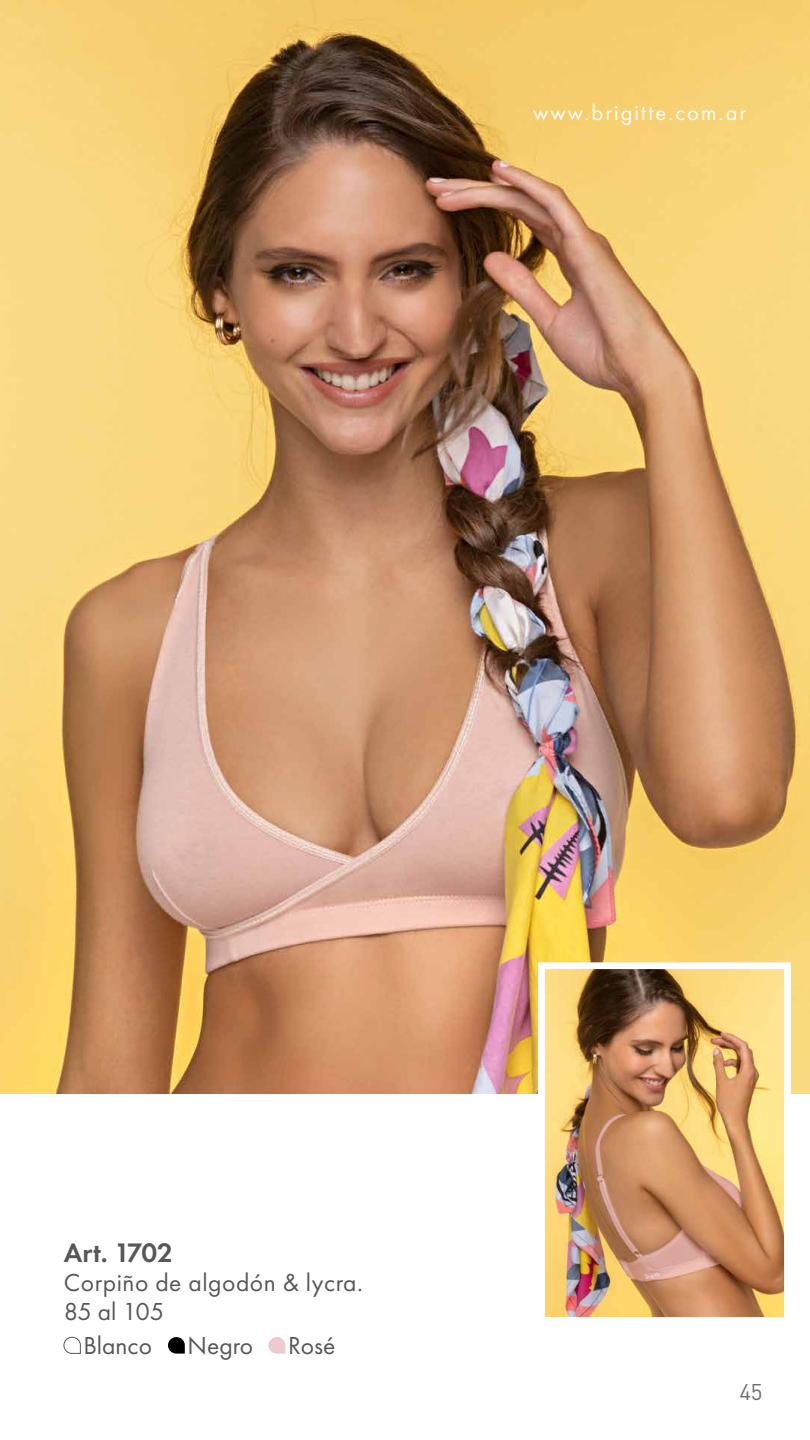
<style>
.page{position:relative;width:810px;height:1440px;background:#fff}
.page>*{position:absolute;margin:0;border:0;box-sizing:border-box;transform-origin:0 0}
.t1{font:600 27.75px "Futura PT";color:#575756}
.t2{font:25.5px "Futura PT";letter-spacing:.02em;color:#575756}
.t3{font:25.5px "Futura PT";color:#575756}
.TEXTO{font:22.5px "Futura PT";letter-spacing:.09em;color:#fff}
.t4{font:22.5px "DIN Pro";color:#706f6f}
</style>
<div class="page">
<img style="left:0;top:0;width:810px;height:1094px">
<svg style="left:168px;top:1337px;width:17px;height:17px"></svg>
<svg style="left:269px;top:1337px;width:16px;height:17px"></svg>
<img style="left:546px;top:970px;width:237px;height:346px">
<div style="left:538px;top:962px;width:253px;height:362px;border:7px solid #fff"></div>
<svg style="left:64px;top:1337px;width:17px;height:17px"></svg>
<p class="TEXTO" style="left:533px;top:99px;width:215px">www.brigitte.com.ar</p>
<p class="t1" style="left:64px;top:1235px;width:110px">Art. 1702</p>
<p class="t2" style="left:64px;top:1267px;width:301px">Corpiño de algodón &amp; lycra.</p>
<p class="t3" style="left:64px;top:1297px;width:102px">85 al 105</p>
<p class="t3" style="left:83px;top:1330px;width:70px">Blanco</p>
<p class="t3" style="left:188px;top:1330px;width:67px">Negro</p>
<p class="t3" style="left:288px;top:1330px;width:49px">Rosé</p>
<p class="t4" style="left:740px;top:1377px;width:25px">45</p>
</div>
